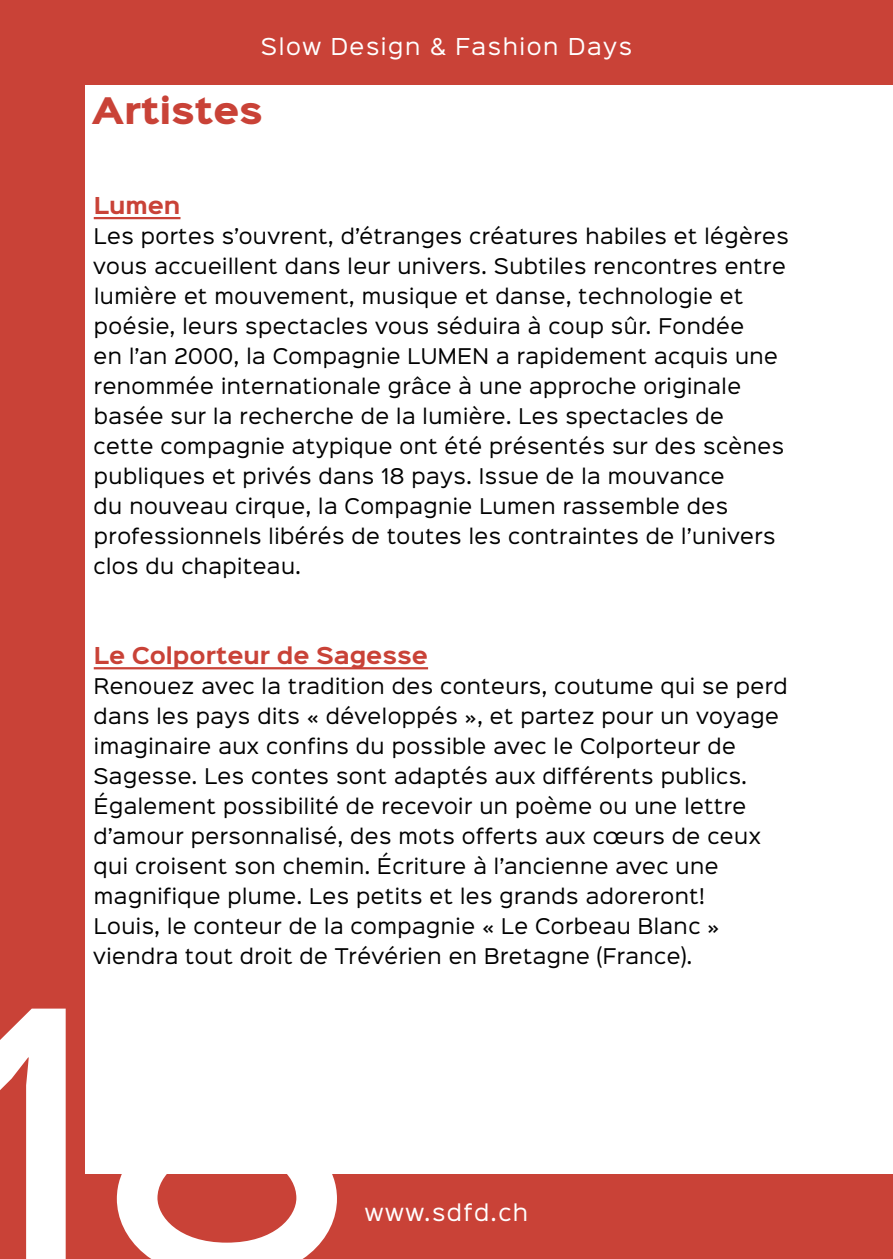
<style>
.page{position:relative;width:893px;height:1259px;background:#c94237}
.page>*{position:absolute;margin:0;border:0;box-sizing:border-box;transform-origin:0 0}
.t1{font:500 330px "Sinkin Sans 500";color:#fff}
.t2{font:900 33px "Sinkin Sans 800";color:#c94237}
.t3{font:21px "Sinkin Sans 400";letter-spacing:.075em;color:#fff}
.t4{font:700 21px "Sinkin Sans 700";color:#c94237}
.t5{font:19.5px/30px "Sinkin Sans 400";letter-spacing:.025em;color:#000}
</style>
<div class="page">
<div style="left:85px;top:85px;width:808px;height:1089px;background:#fff"></div>
<hr style="left:94px;top:217px;width:87px;height:2px;background:#c94237">
<hr style="left:94px;top:667px;width:334px;height:2px;background:#c94237">
<p class="t3" style="left:261px;top:29px;width:373px">Slow Design &amp; Fashion Days</p>
<h2 class="t2" style="left:92px;top:93px;width:173px">Artistes</h2>
<p class="t4" style="left:94px;top:194px;width:88px">Lumen</p>
<p class="t5" style="left:93px;top:219px;width:697px">Les portes s’ouvrent, d’étranges créatures habiles et légères vous accueillent dans leur univers. Subtiles rencontres entre lumière et mouvement, musique et danse, technologie et poésie, leurs spectacles vous séduira à coup sûr. Fondée<br>en l’an 2000, la Compagnie LUMEN a rapidement acquis une renommée internationale grâce à une approche originale basée sur la recherche de la lumière. Les spectacles de<br>cette compagnie atypique ont été présentés sur des scènes publiques et privés dans 18 pays. Issue de la mouvance<br>du nouveau cirque, la Compagnie Lumen rassemble des professionnels libérés de toutes les contraintes de l’univers clos du chapiteau.</p>
<p class="t4" style="left:94px;top:644px;width:336px">Le Colporteur de Sagesse</p>
<p class="t5" style="left:93px;top:669px;width:696px">Renouez avec la tradition des conteurs, coutume qui se perd dans les pays dits « développés », et partez pour un voyage imaginaire aux confins du possible avec le Colporteur de Sagesse. Les contes sont adaptés aux différents publics.<br>Également possibilité de recevoir un poème ou une lettre d’amour personnalisé, des mots offerts aux cœurs de ceux qui croisent son chemin. Écriture à l’ancienne avec une magnifique plume. Les petits et les grands adoreront!<br>Louis, le conteur de la compagnie « Le Corbeau Blanc » viendra tout droit de Trévérien en Bretagne (France).</p>
<h1 class="t1" style="left:-43px;top:858px;width:399px">18</h1>
<p class="t3" style="left:365px;top:1194px;width:165px">www.sdfd.ch</p>
</div>
